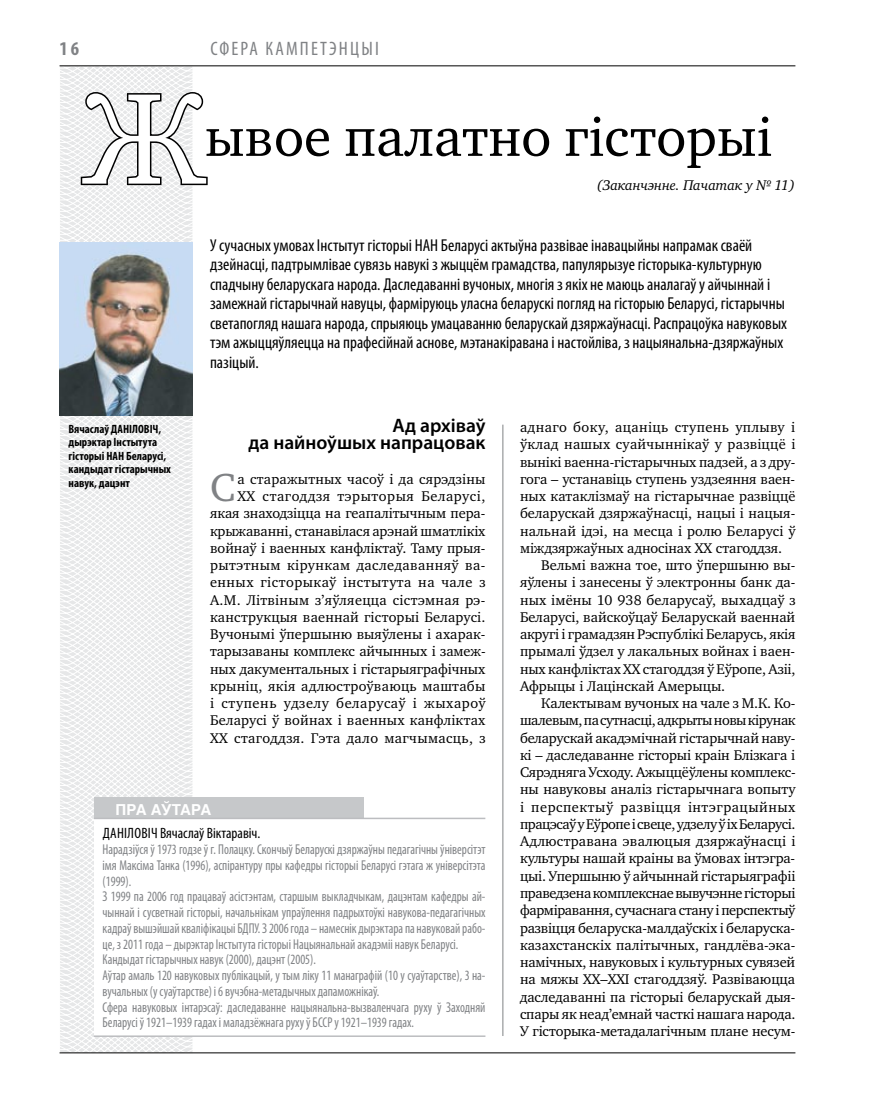
<style>
.page{position:relative;width:872px;height:1106px;background:#fff}
.page>*{position:absolute;margin:0;border:0;box-sizing:border-box;transform-origin:0 0}
.t1{font:132.6px "Charter C";color:#fff}
.t2{font:55.5px "Charter C";color:#000}
.t3{font:40.05px "Charter C";color:#808285}
.t4{font:600 19.5px/17.2px "Myriad Pro";color:#000;text-align:right}
.t5{font:condensed 19.5px "Myriad Pro";letter-spacing:.11em;color:#808285}
.t6{font:700 condensed 19.5px "Myriad Pro";color:#808285}
.t7{font:condensed 17.25px/19.5px "Myriad Pro";color:#000}
.t8{font:condensed 15px "Myriad Pro";color:#000}
.t9{font:700 15px "Helios";letter-spacing:-.045em;color:#fff}
.t10{font:14.4px/17.2px "Charter C";color:#000;text-align:right}
.t11{font:14.4px "Charter C";letter-spacing:-.03em;color:#000}
.t12{font:14.4px "Charter C";letter-spacing:-.025em;color:#000}
.t13{font:14.4px "Charter C";letter-spacing:.025em;color:#000}
.t14{font:14.4px "Charter C";letter-spacing:.035em;color:#000}
.t15{font:italic 14.4px "Charter C";letter-spacing:-.01em;color:#000}
.t16{font:condensed 14.25px/15.8px "Myriad Pro";color:#808285;scale:.9 1}
.t17{font:700 condensed 12px/13.5px "Myriad Pro";color:#000}
</style>
<div class="page">
<svg style="left:59px;top:65px;width:192px;height:989px"></svg>
<hr style="left:60px;top:1052px;width:735px;height:1px;background:#000">
<hr style="left:60px;top:65px;width:735px;height:1px;background:#000">
<hr style="left:502px;top:424px;width:1px;height:612px;background:#808285">
<svg style="left:79px;top:90px;width:130px;height:97px"></svg>
<div style="left:94px;top:797px;width:270px;height:23px;background:#c6c8ca"></div>
<div style="left:94px;top:818px;width:391px;height:218px;background:#fff"></div>
<hr style="left:94px;top:817px;width:391px;height:2px;background:#bcbdc0">
<hr style="left:94px;top:1035px;width:391px;height:2px;background:#bcbdc0">
<img style="left:60px;top:243px;width:133px;height:172px">
<h3 class="t6" style="left:60px;top:37px;width:21px">16</h3>
<h3 class="t5" style="left:210px;top:37px;width:170px">Сфера кампетэнцыі</h3>
<h1 class="t1" style="left:84px;top:65px;width:123px">Ж</h1>
<h2 class="t2" style="left:205px;top:106px;width:569px">ывое палатно гісторыі</h2>
<p class="t15" style="left:597px;top:177px;width:200px">(Заканчэнне. Пачатак у № 11)</p>
<p class="t7" style="left:210px;top:235px;width:578px">У сучасных умовах Інстытут гісторыі НАН Беларусі актыўна развівае інавацыйны напрамак сваёй дзейнасці, падтрымлівае сувязь навукі з жыццём грамадства, папулярызуе гісторыка-культурную спадчыну беларускага народа. Даследаванні вучоных, многія з якіх не маюць аналагаў у айчыннай і замежнай гістарычнай навуцы, фарміруюць уласна беларускі погляд на гісторыю Беларусі, гістарычны светапогляд нашага народа, спрыяюць умацаванню беларускай дзяржаўнасці. Распрацоўка навуковых тэм ажыццяўляецца на прафесійнай аснове, мэтанакіравана і настойліва, з нацыянальна-дзяржаўных пазіцый.</p>
<p class="t17" style="left:69px;top:422px;width:104px">Вячаслаў ДАНІЛОВІЧ, дырэктар Інстытута гісторыі НАН Беларусі, кандыдат гістарычных навук, дацэнт</p>
<h3 class="t4" style="left:248px;top:416px;width:238px">Ад архіваў<br>да найноўшых напрацовак</h3>
<h3 class="t3" style="left:210px;top:465px;width:27px">С</h3>
<p class="t10" style="left:210px;top:470px;width:277px">а старажытных часоў і да сярэдзіны<br>XX стагоддзя тэрыторыя Беларусі, якая знаходзіцца на геапалітычным пера&shy;крыжаванні, станавілася арэнай шматлікіх войнаў і ваенных канфліктаў. Таму прыя&shy;рытэтным кірункам даследаванняў ва&shy;енных гісторыкаў інстытута на чале з А.М. Літвіным з’яўляецца сістэмная рэ&shy;канструкцыя ваеннай гісторыі Беларусі.<br>Вучонымі ўпершыню выяўлены і ахарак&shy;тарызаваны комплекс айчынных і замеж&shy;ных дакументальных і гістарыяграфічных крыніц, якія адлюстроўваюць маштабы і ступень удзелу беларусаў і жыхароў Беларусі ў войнах і ваенных канфліктах ХХ стагоддзя. Гэта дало магчымасць, з</p>
<p class="t9" style="left:115px;top:801px;width:97px">пра аўтара</p>
<p class="t8" style="left:103px;top:824px;width:159px">Даніловіч Вячаслаў Віктаравіч.</p>
<p class="t16" style="left:103px;top:841px;width:427px">Нарадзіўся ў 1973 годзе ў г. Полацку. Скончыў Беларускі дзяржаўны педагагічны ўніверсітэт імя Максіма Танка (1996), аспірантуру пры кафедры гісторыі Беларусі гэтага ж універсітэта (1999).<br>З 1999 па 2006 год працаваў асістэнтам, старшым выкладчыкам, дацэнтам кафедры ай&shy;чыннай і сусветнай гісторыі, начальнікам упраўлення падрыхтоўкі навукова-педагагічных кадраў вышэйшай кваліфікацыі БДПУ. З 2006 года – намеснік дырэктара па навуковай рабо&shy;це, з 2011 года – дырэктар Інстытута гісторыі Нацыянальнай акадэміі навук Беларусі.<br>Кандыдат гістарычных навук (2000), дацэнт (2005).<br>Аўтар амаль 120 навуковых публікацый, у тым ліку 11 манаграфій (10 у суаўтарстве), 3 на&shy;вучальных (у суаўтарстве) і 6 вучэбна-метадычных дапаможнікаў.<br>Сфера навуковых інтарэсаў: даследаванне нацыянальна-вызваленчага руху ў Заходняй Беларусі ў 1921–1939 гадах і маладзёжнага руху ў БССР у 1921–1939 гадах.</p>
<p class="t13" style="left:520px;top:419px;width:277px">аднаго боку, ацаніць ступень уплыву і</p>
<p class="t10" style="left:520px;top:436px;width:277px">ўклад нашых суайчыннікаў у развіццё і</p>
<p class="t10" style="left:520px;top:453px;width:277px">вынікі ваенна-гістарычных падзей, а з дру-</p>
<p class="t10" style="left:520px;top:470px;width:277px">гога – устанавіць ступень уздзеяння ваен-</p>
<p class="t10" style="left:520px;top:487px;width:277px">ных катаклізмаў на гістарычнае развіццё</p>
<p class="t10" style="left:520px;top:505px;width:277px">беларускай дзяржаўнасці, нацыі і нацыя-</p>
<p class="t10" style="left:520px;top:522px;width:277px">нальнай ідэі, на месца і ролю Беларусі ў</p>
<p class="t10" style="left:520px;top:539px;width:264px">міждзяржаўных адносінах ХХ стагоддзя.</p>
<p class="t10" style="left:541px;top:556px;width:256px">Вельмі важна тое, што ўпершыню вы-</p>
<p class="t10" style="left:520px;top:574px;width:277px">яўлены і занесены ў электронны банк да-</p>
<p class="t10" style="left:520px;top:591px;width:277px">ных імёны 10 938 беларусаў, выхадцаў з</p>
<p class="t10" style="left:520px;top:608px;width:277px">Беларусі, вайскоўцаў Беларускай ваеннай</p>
<p class="t10" style="left:520px;top:625px;width:277px">акругі і грамадзян Рэспублікі Беларусь, якія</p>
<p class="t10" style="left:520px;top:643px;width:277px">прымалі ўдзел у лакальных войнах і ваен-</p>
<p class="t10" style="left:520px;top:660px;width:277px">ных канфліктах ХХ стагоддзя ў Еўропе, Азіі,</p>
<p class="t10" style="left:520px;top:677px;width:207px">Афрыцы і Лацінскай Амерыцы.</p>
<p class="t10" style="left:541px;top:695px;width:256px">Калектывам вучоных на чале з М.К. Ко-</p>
<p class="t11" style="left:520px;top:712px;width:277px">шалевым, па сутнасці, адкрыты новы кірунак</p>
<p class="t10" style="left:520px;top:729px;width:275px">беларускай акадэмічнай гістарычнай наву-</p>
<p class="t10" style="left:520px;top:746px;width:277px">кі – даследаванне гісторыі краін Блізкага і</p>
<p class="t10" style="left:520px;top:764px;width:277px">Сярэдняга Усходу. Ажыццёўлены комплекс-</p>
<p class="t10" style="left:520px;top:781px;width:277px">ны навуковы аналіз гістарычнага вопыту</p>
<p class="t14" style="left:520px;top:799px;width:277px">і перспектыў развіцця інтэграцыйных</p>
<p class="t11" style="left:520px;top:816px;width:277px">працэсаў у Еўропе і свеце, удзелу ў іх Беларусі.</p>
<p class="t10" style="left:520px;top:833px;width:277px">Адлюстравана эвалюцыя дзяржаўнасці і</p>
<p class="t10" style="left:520px;top:850px;width:277px">культуры нашай краіны ва ўмовах інтэгра-</p>
<p class="t10" style="left:520px;top:867px;width:277px">цыі. Упершыню ў айчыннай гістарыяграфіі</p>
<p class="t11" style="left:520px;top:885px;width:277px">праведзена комплекснае вывучэнне гісторыі</p>
<p class="t12" style="left:520px;top:902px;width:277px">фарміравання, сучаснага стану і перспектыў</p>
<p class="t10" style="left:520px;top:919px;width:275px">развіцця беларуска-малдаўскіх і беларуска-</p>
<p class="t10" style="left:520px;top:936px;width:277px">казахстанскіх палітычных, гандлёва-эка-</p>
<p class="t10" style="left:520px;top:953px;width:277px">намічных, навуковых і культурных сувязей</p>
<p class="t10" style="left:520px;top:971px;width:277px">на мяжы ХХ–ХХІ стагоддзяў. Развіваюцца</p>
<p class="t10" style="left:520px;top:988px;width:277px">даследаванні па гісторыі беларускай дыя-</p>
<p class="t10" style="left:520px;top:1005px;width:277px">спары як неад’емнай часткі нашага народа.</p>
<p class="t10" style="left:520px;top:1022px;width:277px">У гісторыка-метадалагічным плане несум-</p>
</div>
